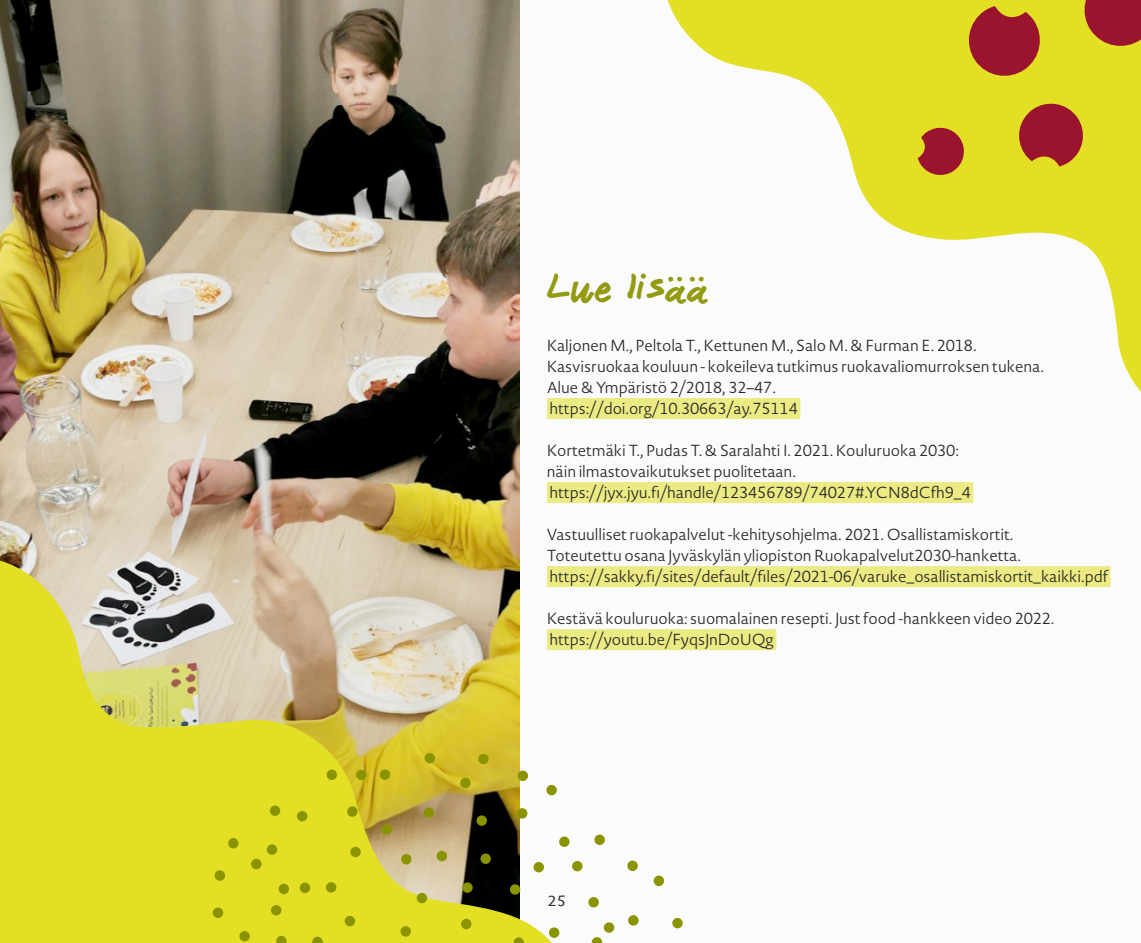
<style>
.page{position:relative;width:1141px;height:943px;background:#fff}
.page>*{position:absolute;margin:0;border:0;box-sizing:border-box;transform-origin:0 0}
.t1{font:36.75px "Janitor";color:#929b12}
.t2{font:300 19.25px "Novel Sans Pro";color:#333332}
.t3{font:300 15.75px/21px "Novel Sans Pro";letter-spacing:-.005em;color:#282827}
</style>
<div class="page">
<div style="left:1px;top:0;width:1140px;height:943px;background:#fbfbfb"></div>
<img style="left:1px;top:0;width:518px;height:555px">
<svg style="left:0;top:555px;width:586px;height:388px;background:#d5cd66"></svg>
<svg style="left:667px;top:0;width:474px;height:419px"></svg>
<div style="left:460px;top:777px;width:11px;height:11px;background:#8a9400;border-radius:50%"></div>
<div style="left:326px;top:882px;width:10px;height:10px;background:#8a9400;border-radius:50%"></div>
<div style="left:549px;top:927px;width:10px;height:10px;background:#8a9400;border-radius:50%"></div>
<div style="left:518px;top:770px;width:10px;height:11px;background:#8a9400;border-radius:50%"></div>
<svg style="left:592px;top:937px;width:10px;height:6px"></svg>
<div style="left:425px;top:753px;width:10px;height:10px;background:#8a9400;border-radius:50%"></div>
<div style="left:462px;top:882px;width:11px;height:10px;background:#8a9400;border-radius:50%"></div>
<div style="left:271px;top:905px;width:10px;height:10px;background:#8a9400;border-radius:50%"></div>
<div style="left:672px;top:917px;width:11px;height:11px;background:#8a9400;border-radius:50%"></div>
<div style="left:604px;top:922px;width:10px;height:10px;background:#8a9400;border-radius:50%"></div>
<svg style="left:312px;top:936px;width:11px;height:7px"></svg>
<div style="left:417px;top:892px;width:10px;height:11px;background:#8a9400;border-radius:50%"></div>
<div style="left:517px;top:808px;width:10px;height:10px;background:#8a9400;border-radius:50%"></div>
<div style="left:628px;top:915px;width:11px;height:10px;background:#8a9400;border-radius:50%"></div>
<div style="left:533px;top:862px;width:11px;height:10px;background:#8a9400;border-radius:50%"></div>
<div style="left:424px;top:807px;width:10px;height:10px;background:#8a9400;border-radius:50%"></div>
<div style="left:588px;top:897px;width:11px;height:10px;background:#8a9400;border-radius:50%"></div>
<div style="left:345px;top:915px;width:10px;height:11px;background:#8a9400;border-radius:50%"></div>
<div style="left:380px;top:769px;width:10px;height:10px;background:#8a9400;border-radius:50%"></div>
<div style="left:300px;top:882px;width:10px;height:11px;background:#8a9400;border-radius:50%"></div>
<div style="left:594px;top:834px;width:11px;height:11px;background:#8a9400;border-radius:50%"></div>
<div style="left:279px;top:883px;width:10px;height:11px;background:#8a9400;border-radius:50%"></div>
<div style="left:215px;top:870px;width:10px;height:10px;background:#8a9400;border-radius:50%"></div>
<div style="left:267px;top:844px;width:10px;height:10px;background:#8a9400;border-radius:50%"></div>
<div style="left:400px;top:926px;width:11px;height:10px;background:#8a9400;border-radius:50%"></div>
<div style="left:476px;top:815px;width:11px;height:10px;background:#8a9400;border-radius:50%"></div>
<div style="left:401px;top:854px;width:11px;height:10px;background:#8a9400;border-radius:50%"></div>
<div style="left:381px;top:824px;width:11px;height:10px;background:#8a9400;border-radius:50%"></div>
<div style="left:437px;top:850px;width:10px;height:11px;background:#8a9400;border-radius:50%"></div>
<div style="left:627px;top:860px;width:11px;height:11px;background:#8a9400;border-radius:50%"></div>
<div style="left:239px;top:931px;width:11px;height:10px;background:#8a9400;border-radius:50%"></div>
<svg style="left:514px;top:937px;width:10px;height:6px"></svg>
<div style="left:510px;top:884px;width:10px;height:10px;background:#8a9400;border-radius:50%"></div>
<div style="left:480px;top:853px;width:11px;height:11px;background:#8a9400;border-radius:50%"></div>
<svg style="left:276px;top:935px;width:11px;height:8px"></svg>
<div style="left:350px;top:846px;width:11px;height:11px;background:#8a9400;border-radius:50%"></div>
<div style="left:251px;top:858px;width:11px;height:11px;background:#8a9400;border-radius:50%"></div>
<div style="left:327px;top:769px;width:10px;height:11px;background:#8a9400;border-radius:50%"></div>
<div style="left:559px;top:836px;width:11px;height:11px;background:#8a9400;border-radius:50%"></div>
<div style="left:461px;top:918px;width:11px;height:11px;background:#8a9400;border-radius:50%"></div>
<div style="left:228px;top:838px;width:11px;height:10px;background:#8a9400;border-radius:50%"></div>
<div style="left:213px;top:907px;width:10px;height:11px;background:#8a9400;border-radius:50%"></div>
<div style="left:654px;top:875px;width:10px;height:11px;background:#8a9400;border-radius:50%"></div>
<div style="left:270px;top:805px;width:10px;height:11px;background:#8a9400;border-radius:50%"></div>
<div style="left:546px;top:784px;width:11px;height:11px;background:#8a9400;border-radius:50%"></div>
<div style="left:356px;top:769px;width:11px;height:11px;background:#8a9400;border-radius:50%"></div>
<div style="left:478px;top:753px;width:11px;height:11px;background:#8a9400;border-radius:50%"></div>
<div style="left:347px;top:806px;width:11px;height:10px;background:#8a9400;border-radius:50%"></div>
<div style="left:297px;top:811px;width:10px;height:10px;background:#8a9400;border-radius:50%"></div>
<div style="left:572px;top:860px;width:11px;height:11px;background:#8a9400;border-radius:50%"></div>
<div style="left:547px;top:398px;width:253px;height:21px;background:#ecea83"></div>
<div style="left:547px;top:482px;width:426px;height:21px;background:#ecea83"></div>
<div style="left:547px;top:566px;width:563px;height:21px;background:#ecea83"></div>
<div style="left:547px;top:629px;width:229px;height:21px;background:#ecea83"></div>
<svg style="left:1080px;top:0;width:61px;height:51px;background:#ad4b2b"></svg>
<svg style="left:1015px;top:99px;width:72px;height:67px;background:#b5602a"></svg>
<svg style="left:964px;top:6px;width:81px;height:75px;background:#b6632a"></svg>
<svg style="left:918px;top:125px;width:49px;height:53px;background:#b45f2a"></svg>
<h1 class="t1" style="left:547px;top:266px;width:163px">Lue lisää</h1>
<p class="t3" style="left:547px;top:335px;width:499px">Kaljonen M., Peltola T., Kettunen M., Salo M. &amp; Furman E. 2018.<br>Kasvisruokaa kouluun - kokeileva tutkimus ruokavaliomurroksen tukena.<br>Alue &amp; Ympäristö 2/2018, 32–47.<br>https://doi.org/10.30663/ay.75114</p>
<p class="t3" style="left:547px;top:439px;width:425px">Kortetmäki T., Pudas T. &amp; Saralahti I. 2021. Kouluruoka 2030: näin ilmastovaikutukset puolitetaan. https://jyx.jyu.fi/handle/123456789/74027#.YCN8dCfh9_4</p>
<p class="t3" style="left:547px;top:523px;width:563px">Vastuulliset ruokapalvelut -kehitysohjelma. 2021. Osallistamiskortit.<br>Toteutettu osana Jyväskylän yliopiston Ruokapalvelut2030-hanketta. https://sakky.fi/sites/default/files/2021-06/varuke_osallistamiskortit_kaikki.pdf</p>
<p class="t3" style="left:547px;top:607px;width:509px">Kestävä kouluruoka: suomalainen resepti. Just food -hankkeen video 2022. https://youtu.be/FyqsJnDoUQg</p>
<p class="t2" style="left:547px;top:885px;width:20px">25</p>
</div>
